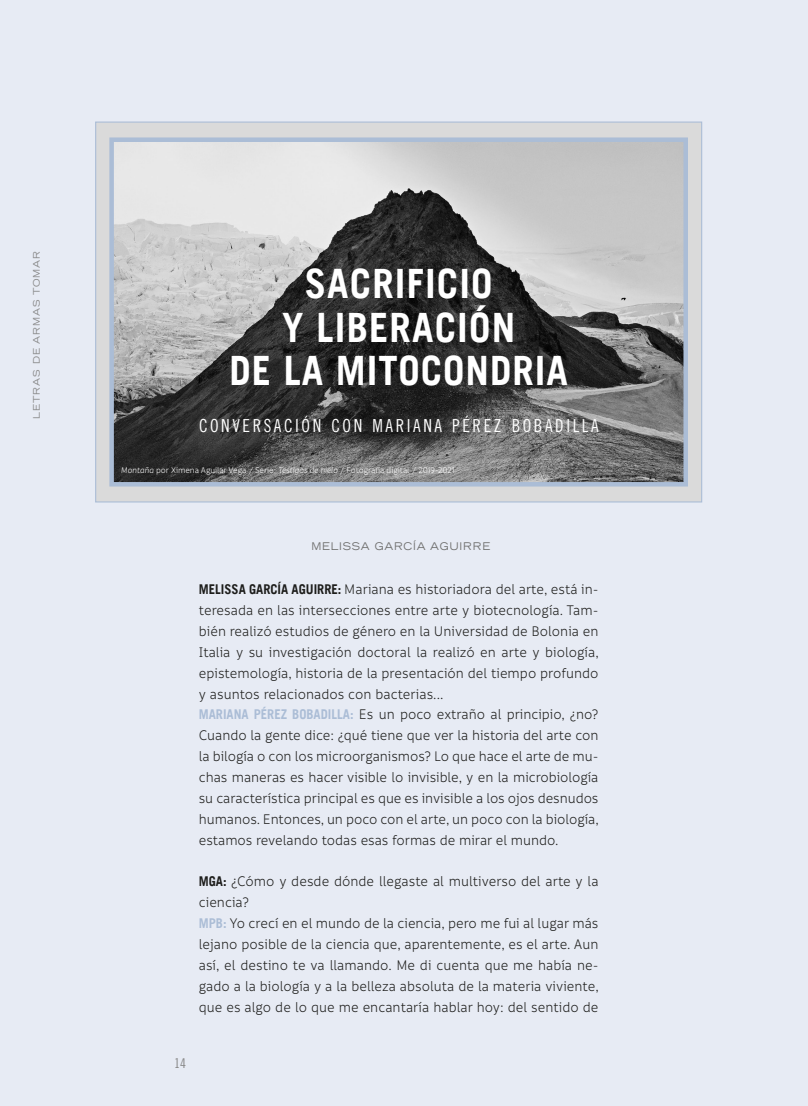
<style>
.page{position:relative;width:808px;height:1106px;background:#e7ebf4}
.page>*{position:absolute;margin:0;border:0;box-sizing:border-box;transform-origin:0 0}
.Cuerpo_de_texto_sin{font:700 40.5px/43.5px "Trade Gothic LT";letter-spacing:.03em;color:#fff;text-align:center;scale:.95 1}
.Cuerpo_de_texto_sin-2{font:18px "Trade Gothic LT Cond Eighteen";letter-spacing:.15em;color:#fff;scale:.95 1}
.Cuerpo_de_texto_sin-3{font:15px/20.9px "Informative";color:#1d1d1b;text-align:justify;scale:.95 1}
.t1{font:13.5px "Trade Gothic LT Cond Eighteen";color:#878787}
.autores{font:expanded 10.5px "Trade Gothic LT";letter-spacing:.075em;color:#70706f;scale:.95 1}
.Pies_de_fotos{font:9px "Informative";letter-spacing:-.01em;color:#fff;scale:.95 1}
.t2{font:expanded 9px "Trade Gothic LT";letter-spacing:.1em;color:#878787}
.s1{font-style:italic}
.s2{font-family:"Trade Gothic LT";font-weight:700;font-size:13.5px}
.s3{font-family:"Trade Gothic LT";font-weight:700;font-size:13.5px;color:#abbdd6}
</style>
<div class="page">
<div style="left:95px;top:121px;width:607px;height:381px;background:#dadada;border:1px solid #abbdd6"></div>
<img style="left:114px;top:142px;width:569px;height:339px">
<div style="left:109px;top:137px;width:579px;height:349px;border:4px solid #abbdd6"></div>
<p class="t2" style="left:31px;top:419px;width:169px;rotate:-90deg">LETRAS DE ARMAS TOMAR</p>
<p class="Cuerpo_de_texto_sin" style="left:282px;top:261px;width:247px">SACRIFICIO<br>Y LIBERACIÓN</p>
<p class="Cuerpo_de_texto_sin" style="left:229px;top:348px;width:358px">DE LA MITOCONDRIA</p>
<p class="Cuerpo_de_texto_sin-2" style="left:199px;top:415px;width:422px">CONVERSACIÓN CON MARIANA PÉREZ BOBADILLA</p>
<p class="Pies_de_fotos" style="left:121px;top:465px;width:353px"><span class="s1">Montaña</span> por Ximena Aguilar Vega <span class="s1">/</span> Serie: <span class="s1">Testigos de hielo</span> / Fotografía digital / 2019-2021</p>
<p class="autores" style="left:311px;top:539px;width:190px">MELISSA GARCÍA AGUIRRE</p>
<p class="Cuerpo_de_texto_sin-3" style="left:199px;top:579px;width:423px"><span class="s2">MELISSA GARCÍA AGUIRRE:</span> Mariana es historiadora del arte, está in&shy;teresada en las intersecciones entre arte y biotecnología. Tam&shy;bién realizó estudios de género en la Universidad de Bolonia en Italia y su investigación doctoral la realizó en arte y biología, epistemología, historia de la presentación del tiempo profundo y asuntos relacionados con bacterias...</p>
<p class="Cuerpo_de_texto_sin-3" style="left:199px;top:704px;width:423px"><span class="s3">MARIANA PÉREZ BOBADILLA:</span> Es un poco extraño al principio, ¿no?<br>Cuando la gente dice: ¿qué tiene que ver la historia del arte con la bilogía o con los microorganismos? Lo que hace el arte de mu&shy;chas maneras es hacer visible lo invisible, y en la microbiología su característica principal es que es invisible a los ojos desnudos humanos. Entonces, un poco con el arte, un poco con la biología, estamos revelando todas esas formas de mirar el mundo.</p>
<p class="Cuerpo_de_texto_sin-3" style="left:199px;top:871px;width:422px"><span class="s2">MGA:</span> ¿Cómo y desde dónde llegaste al multiverso del arte y la ciencia?</p>
<p class="Cuerpo_de_texto_sin-3" style="left:199px;top:913px;width:423px"><span class="s3">MPB:</span> Yo crecí en el mundo de la ciencia, pero me fui al lugar más lejano posible de la ciencia que, aparentemente, es el arte. Aun así, el destino te va llamando. Me di cuenta que me había ne&shy;gado a la biología y a la belleza absoluta de la materia viviente, que es algo de lo que me encantaría hablar hoy: del sentido de</p>
<p class="t1" style="left:174px;top:1055px;width:13px">14</p>
</div>
